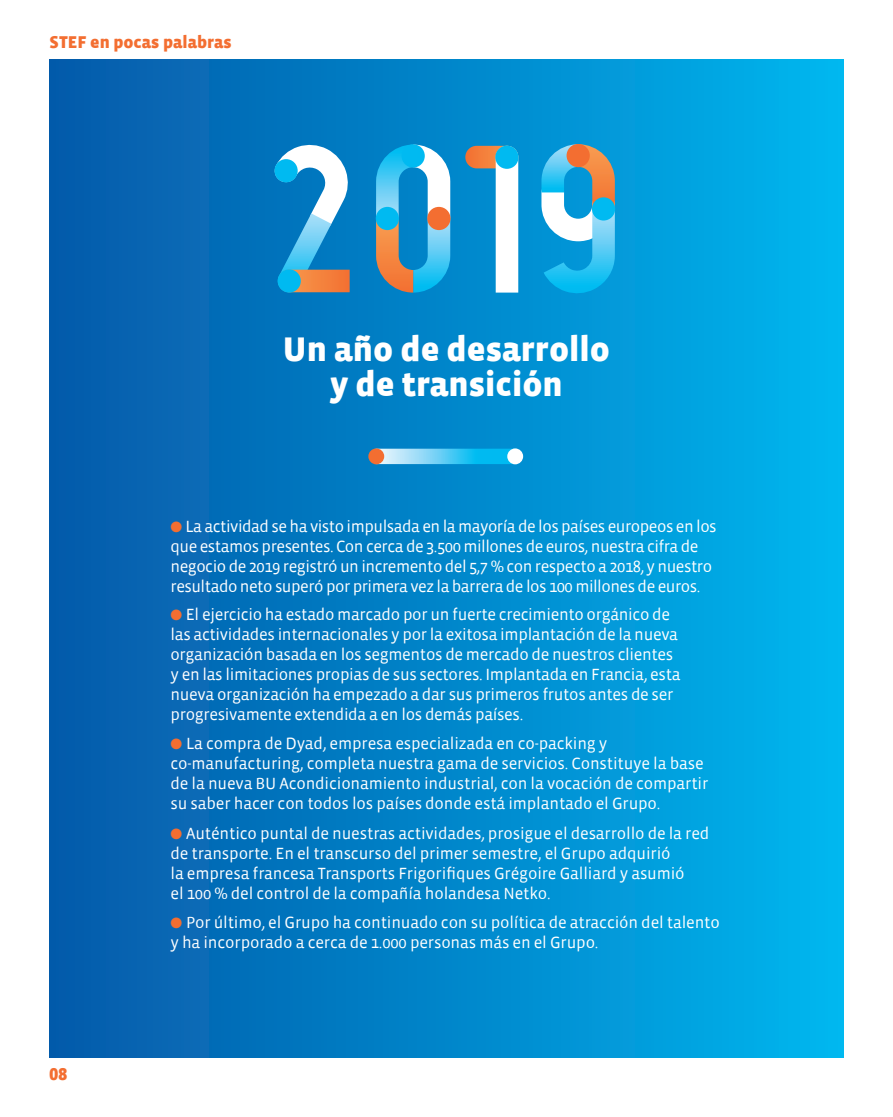
<style>
.page{position:relative;width:893px;height:1117px;background:#fff}
.page>*{position:absolute;margin:0;border:0;box-sizing:border-box;transform-origin:0 0}
.t1{font:900 35px/35px "Vista Sans";color:#fff;text-align:center}
.t2{font:900 17.5px "Vista Sans";color:#f36e31}
.t3{font:900 17.5px "Vista Sans Alt";color:#f36e31}
.t4{font:16.62px/19.9px "Vista Sans";letter-spacing:-.02em;color:#fff}
.s1{color:#f36e31}
</style>
<div class="page">
<div style="left:50px;top:60px;width:793px;height:997px;background:linear-gradient(to right,#0458a8,#00b6ee)"></div>
<svg style="left:541px;top:144px;width:74px;height:150px"></svg>
<div style="left:567px;top:144px;width:23px;height:23px;background:#f36e31;border-radius:50%"></div>
<div style="left:592px;top:197px;width:23px;height:23px;background:#00baf1;border-radius:50%"></div>
<svg style="left:465px;top:146px;width:53px;height:22px"></svg>
<svg style="left:496px;top:146px;width:22px;height:146px"></svg>
<div style="left:495px;top:146px;width:23px;height:23px;background:#00baf1;border-radius:50%"></div>
<svg style="left:376px;top:144px;width:74px;height:148px"></svg>
<div style="left:402px;top:144px;width:23px;height:23px;background:#00baf1;border-radius:50%"></div>
<div style="left:427px;top:207px;width:23px;height:23px;background:#f36e31;border-radius:50%"></div>
<div style="left:376px;top:207px;width:23px;height:23px;background:#00baf1;border-radius:50%"></div>
<svg style="left:273px;top:144px;width:77px;height:148px"></svg>
<div style="left:274px;top:159px;width:24px;height:23px;background:#00baf1;border-radius:50%"></div>
<div style="left:278px;top:269px;width:23px;height:23px;background:#00baf1;border-radius:50%"></div>
<svg style="left:379px;top:448px;width:133px;height:16px"></svg>
<div style="left:507px;top:448px;width:16px;height:16px;background:#fff;border-radius:50%"></div>
<div style="left:368px;top:448px;width:16px;height:16px;background:#f36e31;border-radius:50%"></div>
<p class="t2" style="left:50px;top:33px;width:184px">STEF en pocas palabras</p>
<h1 class="t1" style="left:283px;top:332px;width:329px">Un año de desarrollo y de transición</h1>
<p class="t3" style="left:50px;top:1065px;width:19px">08</p>
<p class="t4" style="left:171px;top:516px;width:548px"><span class="s1">●</span> La actividad se ha visto impulsada en la mayoría de los países europeos en los que estamos presentes. Con cerca de 3.500 millones de euros, nuestra cifra de negocio de 2019 registró un incremento del 5,7 % con respecto a 2018, y nuestro resultado neto superó por primera vez la barrera de los 100 millones de euros.</p>
<p class="t4" style="left:171px;top:605px;width:512px"><span class="s1">●</span> El ejercicio ha estado marcado por un fuerte crecimiento orgánico de las actividades internacionales y por la exitosa implantación de la nueva organización basada en los segmentos de mercado de nuestros clientes y en las limitaciones propias de sus sectores. Implantada en Francia, esta nueva organización ha empezado a dar sus primeros frutos antes de ser progresivamente extendida a en los demás países.</p>
<p class="t4" style="left:171px;top:733px;width:539px"><span class="s1">●</span> La compra de Dyad, empresa especializada en co-packing y co-manufacturing, completa nuestra gama de servicios. Constituye la base de la nueva BU Acondicionamiento industrial, con la vocación de compartir su saber hacer con todos los países donde está implantado el Grupo.</p>
<p class="t4" style="left:171px;top:823px;width:540px"><span class="s1">●</span> Auténtico puntal de nuestras actividades, prosigue el desarrollo de la red de transporte. En el transcurso del primer semestre, el Grupo adquirió<br>la empresa francesa Transports Frigorifiques Grégoire Galliard y asumió<br>el 100 % del control de la compañía holandesa Netko.</p>
<p class="t4" style="left:171px;top:912px;width:551px"><span class="s1">●</span> Por último, el Grupo ha continuado con su política de atracción del talento y ha incorporado a cerca de 1.000 personas más en el Grupo.</p>
</div>
